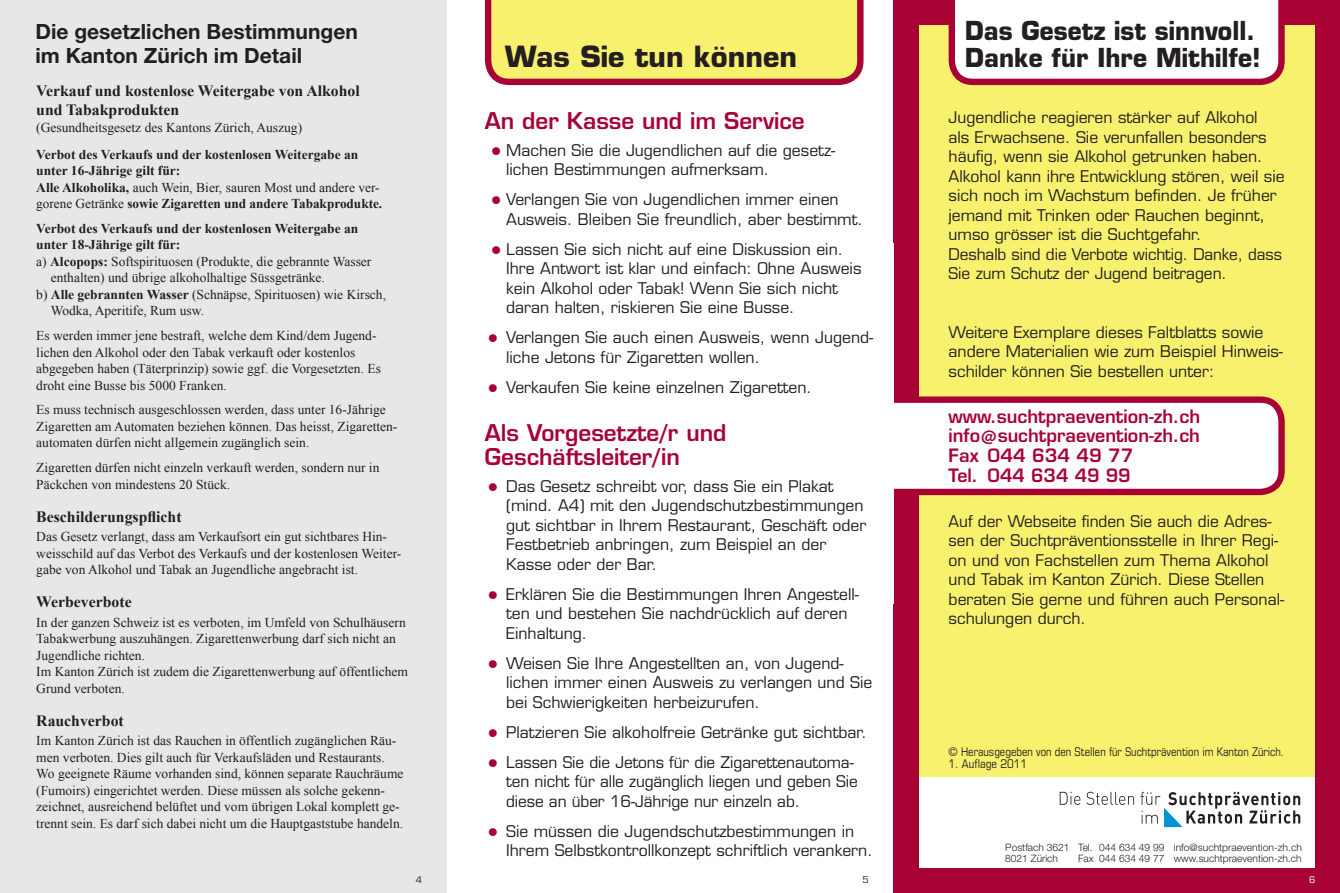
<style>
.page{position:relative;width:1340px;height:893px;background:#fff}
.page>*{position:absolute;margin:0;border:0;box-sizing:border-box;transform-origin:0 0}
.t1{font:700 28.5px "Eurostile";color:#231f20}
.t2{font:700 25.5px/27px "Eurostile";color:#231f20;scale:.95 1}
.t3{font:600 22.5px/24px "Eurostile";color:#a80235}
.t4{font:700 21px/24px "Helvetica Neue LT Pro";color:#231f20}
.t5{font:600 18px/19.5px "Eurostile";color:#a80235}
.t6{font:15.75px/19.5px "Eurostile";color:#231f20}
.t7{font:700 15.75px/19.5px "Times New Roman";color:#231f20}
.t8{font:13.5px/16.5px "Times New Roman";color:#231f20}
.t9{font:700 13.5px/16.5px "Times New Roman";color:#231f20}
.t10{font:condensed 12px "Eurostile";color:#231f20}
.t11{font:300 10.2px/11.2px "Helvetica Neue LT Pro";color:#231f20}
.t12{font:9px "Eurostile";color:#231f20}
.t13{font:9px "Eurostile";color:#fff}
.s1{font-weight:400}
.s2{font-weight:700}
.s3{font-size:21px;color:#a80235}
</style>
<div class="page">
<div style="left:0;top:0;width:446px;height:893px;background:#e6e7e9"></div>
<div style="left:893px;top:0;width:446px;height:893px;background:linear-gradient(to right,#a80235,#a80235)"></div>
<div style="left:918px;top:26px;width:396px;height:753px;background:#f8f16e"></div>
<svg style="left:485px;top:0;width:378px;height:85px;background:#efd869"></svg>
<svg style="left:948px;top:0;width:336px;height:85px"></svg>
<div style="left:862px;top:400px;width:419px;height:92px;background:#fff;border-radius:21px"></div>
<div style="left:859px;top:396px;width:425px;height:99px;border:6px solid #a80235;border-radius:21px"></div>
<div style="left:823px;top:243px;width:70px;height:361px;background:#fff"></div>
<div style="left:918px;top:777px;width:396px;height:90px;background:#fff"></div>
<svg style="left:1059px;top:792px;width:21px;height:13px"></svg>
<svg style="left:1086px;top:792px;width:48px;height:13px"></svg>
<svg style="left:1140px;top:792px;width:160px;height:35px"></svg>
<h3 class="t4" style="left:35px;top:19px;width:324px">Die gesetzlichen Bestimmungen im Kanton Zürich im Detail</h3>
<p class="t7" style="left:36px;top:80px;width:325px">Verkauf und kostenlose Weitergabe von Alkohol und Tabakprodukten</p>
<p class="t8" style="left:36px;top:119px;width:267px">(Gesundheitsgesetz des Kantons Zürich, Auszug)</p>
<p class="t9" style="left:36px;top:146px;width:347px">Verbot des Verkaufs und der kostenlosen Weitergabe an unter 16-Jährige gilt für:<br>Alle Alkoholika, <span class="s1">auch Wein, Bier, sauren Most und andere ver&shy;gorene Getränke</span> sowie Zigaretten und andere Tabakprodukte.</p>
<p class="t9" style="left:36px;top:220px;width:323px">Verbot des Verkaufs und der kostenlosen Weitergabe an</p>
<p class="t9" style="left:36px;top:236px;width:146px">unter 18-Jährige gilt für:</p>
<p class="t8" style="left:36px;top:253px;width:336px">a) <span class="s2">Alcopops:</span> Softspirituosen (Produkte, die gebrannte Wasser</p>
<p class="t8" style="left:51px;top:269px;width:276px">enthalten) und übrige alkoholhaltige Süssgetränke.</p>
<p class="t8" style="left:36px;top:286px;width:351px">b) <span class="s2">Alle gebrannten Wasser</span> (Schnäpse, Spirituosen) wie Kirsch,</p>
<p class="t8" style="left:51px;top:302px;width:155px">Wodka, Aperitife, Rum usw.</p>
<p class="t8" style="left:36px;top:327px;width:346px">Es werden immer jene bestraft, welche dem Kind/dem Jugend&shy;lichen den Alkohol oder den Tabak verkauft oder kostenlos abgegeben haben (Täterprinzip) sowie ggf. die Vorgesetzten. Es droht eine Busse bis 5000 Franken.</p>
<p class="t8" style="left:36px;top:401px;width:363px">Es muss technisch ausgeschlossen werden, dass unter 16-Jährige<br>Zigaretten am Automaten beziehen können. Das heisst, Zigaretten&shy;automaten dürfen nicht allgemein zugänglich sein.</p>
<p class="t8" style="left:36px;top:459px;width:345px">Zigaretten dürfen nicht einzeln verkauft werden, sondern nur in<br>Päckchen von mindestens 20 Stück.</p>
<p class="t7" style="left:36px;top:506px;width:147px">Beschilderungspflicht</p>
<p class="t8" style="left:36px;top:528px;width:366px">Das Gesetz verlangt, dass am Verkaufsort ein gut sichtbares Hin&shy;weisschild auf das Verbot des Verkaufs und der kostenlosen Weiter&shy;gabe von Alkohol und Tabak an Jugendliche angebracht ist.</p>
<p class="t7" style="left:36px;top:592px;width:97px">Werbeverbote</p>
<p class="t8" style="left:36px;top:614px;width:373px">In der ganzen Schweiz ist es verboten, im Umfeld von Schulhäusern Tabakwerbung auszuhängen. Zigarettenwerbung darf sich nicht an Jugendliche richten.<br>Im Kanton Zürich ist zudem die Zigarettenwerbung auf öffentlichem Grund verboten.</p>
<p class="t7" style="left:36px;top:710px;width:89px">Rauchverbot</p>
<p class="t8" style="left:36px;top:732px;width:369px">Im Kanton Zürich ist das Rauchen in öffentlich zugänglichen Räu&shy;men verboten. Dies gilt auch für Verkaufsläden und Restaurants.<br>Wo geeignete Räume vorhanden sind, können separate Rauchräume (Fumoirs) eingerichtet werden. Diese müssen als solche gekenn&shy;zeichnet, ausreichend belüftet und vom übrigen Lokal komplett ge&shy;trennt sein. Es darf sich dabei nicht um die Hauptgaststube handeln.</p>
<h1 class="t1" style="left:505px;top:39px;width:293px">Was Sie tun können</h1>
<h3 class="t3" style="left:485px;top:108px;width:321px">An der Kasse und im Service</h3>
<p class="t6" style="left:506px;top:140px;width:330px;text-indent:-15px"><span class="s3">•</span> Machen Sie die Jugendlichen auf die gesetz&shy;lichen Bestimmungen aufmerksam.</p>
<p class="t6" style="left:506px;top:190px;width:358px;text-indent:-15px"><span class="s3">•</span> Verlangen Sie von Jugendlichen immer einen<br>Ausweis. Bleiben Sie freundlich, aber bestimmt.</p>
<p class="t6" style="left:506px;top:239px;width:357px;text-indent:-15px"><span class="s3">•</span> Lassen Sie sich nicht auf eine Diskussion ein.<br>Ihre Antwort ist klar und einfach: Ohne Ausweis kein Alkohol oder Tabak! Wenn Sie sich nicht daran halten, riskieren Sie eine Busse.</p>
<p class="t6" style="left:506px;top:328px;width:368px;text-indent:-19px"><span class="s3">•</span> Verlangen Sie auch einen Ausweis, wenn Jugend&shy;liche Jetons für Zigaretten wollen.</p>
<p class="t6" style="left:487px;top:377px;width:326px"><span class="s3">•</span> Verkaufen Sie keine einzelnen Zigaretten.</p>
<h3 class="t3" style="left:485px;top:420px;width:243px">Als Vorgesetzte<span class="s2">/</span>r und<br>Geschäftsleiter<span class="s2">/</span>in</h3>
<p class="t6" style="left:506px;top:476px;width:362px;text-indent:-19px"><span class="s3">•</span> Das Gesetz schreibt vor, dass Sie ein Plakat (mind. A4) mit den Jugendschutzbestimmungen gut sichtbar in Ihrem Restaurant, Geschäft oder Festbetrieb anbringen, zum Beispiel an der Kasse oder der Bar.</p>
<p class="t6" style="left:506px;top:584px;width:354px;text-indent:-19px"><span class="s3">•</span> Erklären Sie die Bestimmungen Ihren Angestell&shy;ten und bestehen Sie nachdrücklich auf deren<br>Einhaltung.</p>
<p class="t6" style="left:506px;top:653px;width:368px;text-indent:-19px"><span class="s3">•</span> Weisen Sie Ihre Angestellten an, von Jugend&shy;lichen immer einen Ausweis zu verlangen und Sie bei Schwierigkeiten herbeizurufen.</p>
<p class="t6" style="left:487px;top:722px;width:381px"><span class="s3">•</span> Platzieren Sie alkoholfreie Getränke gut sichtbar.</p>
<p class="t6" style="left:506px;top:752px;width:353px;text-indent:-19px"><span class="s3">•</span> Lassen Sie die Jetons für die Zigarettenautoma&shy;ten nicht für alle zugänglich liegen und geben Sie diese an über 16-Jährige nur einzeln ab.</p>
<p class="t6" style="left:506px;top:821px;width:368px;text-indent:-19px"><span class="s3">•</span> Sie müssen die Jugendschutzbestimmungen in<br>Ihrem Selbstkontrollkonzept schriftlich verankern.</p>
<h2 class="t2" style="left:965px;top:17px;width:312px">Das Gesetz ist sinnvoll.<br>Danke für Ihre Mithilfe!</h2>
<p class="t6" style="left:948px;top:108px;width:337px">Jugendliche reagieren stärker auf Alkohol<br>als Erwachsene. Sie verunfallen besonders häufig, wenn sie Alkohol getrunken haben.<br>Alkohol kann ihre Entwicklung stören, weil sie sich noch im Wachstum befinden. Je früher jemand mit Trinken oder Rauchen beginnt, umso grösser ist die Suchtgefahr.<br>Deshalb sind die Verbote wichtig. Danke, dass Sie zum Schutz der Jugend beitragen.</p>
<p class="t6" style="left:948px;top:322px;width:336px">Weitere Exemplare dieses Faltblatts sowie andere Materialien wie zum Beispiel Hinweis&shy;schilder können Sie bestellen unter:</p>
<p class="t5" style="left:948px;top:407px;width:253px">www.suchtpraevention-zh.ch info@suchtpraevention-zh.ch<br>Fax 044 634 49 77<br>Tel. 044 634 49 99</p>
<p class="t6" style="left:948px;top:511px;width:337px">Auf der Webseite finden Sie auch die Adres&shy;sen der Suchtpräventionsstelle in Ihrer Regi&shy;on und von Fachstellen zum Thema Alkohol und Tabak im Kanton Zürich. Diese Stellen beraten Sie gerne und führen auch Personal&shy;schulungen durch.</p>
<p class="t10" style="left:948px;top:745px;width:337px">© Herausgegeben von den Stellen für Suchtprävention im Kanton Zürich.</p>
<p class="t10" style="left:948px;top:757px;width:80px">1. Auflage 2011</p>
<p class="t11" style="left:1005px;top:841px;width:66px">Postfach 3621<br>8021 Zürich</p>
<p class="t11" style="left:1078px;top:841px;width:88px">Tel. 044 634 49 99<br>Fax 044 634 49 77</p>
<p class="t11" style="left:1173px;top:841px;width:130px">info@suchtpraevention-zh.ch www.suchtpraevention-zh.ch</p>
<p class="t12" style="left:416px;top:874px;width:8px">4</p>
<p class="t12" style="left:862px;top:874px;width:8px">5</p>
<p class="t13" style="left:1309px;top:874px;width:8px">6</p>
</div>
